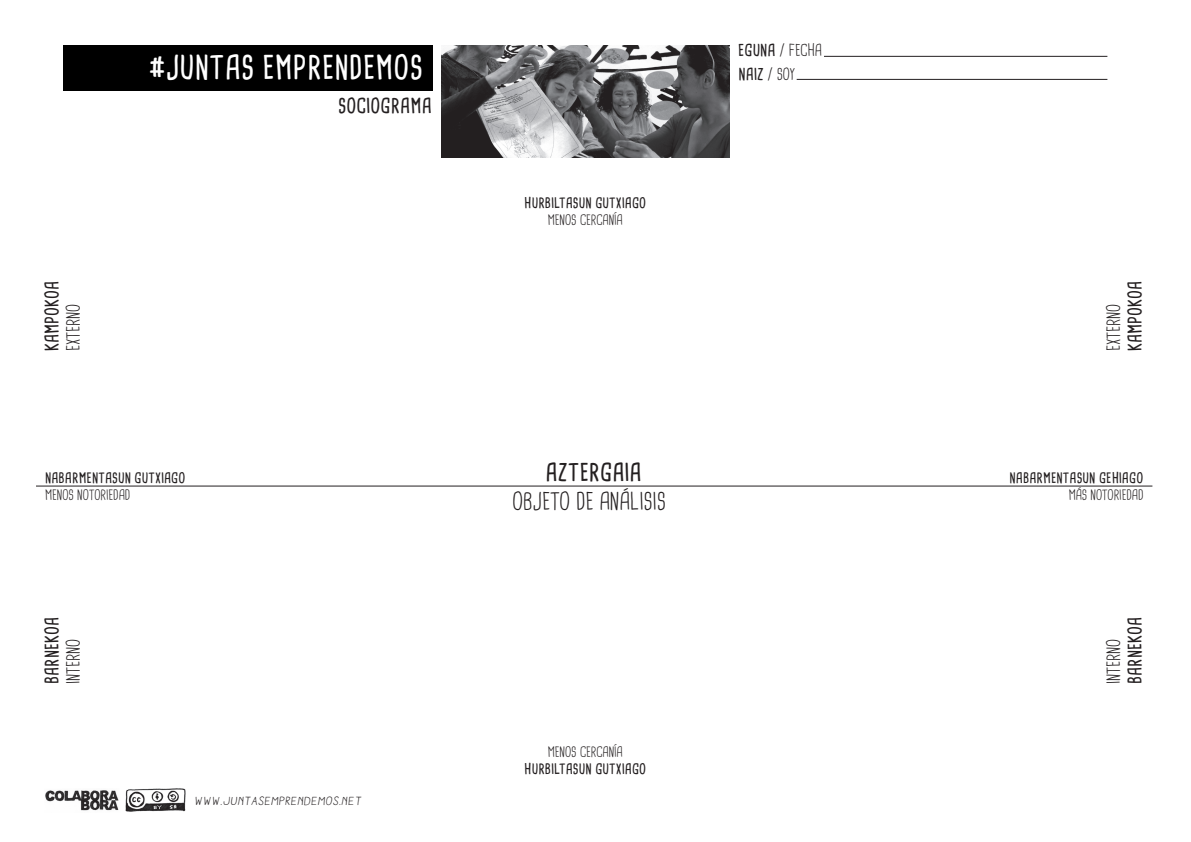
<style>
.page{position:relative;width:1191px;height:842px;background:#fff}
.page>*{position:absolute;margin:0;border:0;box-sizing:border-box;transform-origin:0 0}
.t1{font:700 32px "Cardenio Modern";color:#fff}
.t2{font:24px "Cardenio Modern";color:#231f20}
.t3{font:700 24px "Cardenio Modern";color:#231f20}
.t4{font:700 20px "Cardenio Modern";color:#231f20}
.t5{font:700 18px "Cardenio Modern";color:#231f20}
.t6{font:18px "Cardenio Modern";color:#231f20}
.t7{font:16px "Cardenio Modern";color:#231f20}
.t8{font:700 16px "Cardenio Modern";color:#231f20}
.t9{font:700 14px "Cardenio Modern";color:#231f20}
.t10{font:14px "Cardenio Modern";color:#231f20}
.t11{font:italic 12px "Aracne";letter-spacing:.075em;color:#231f20}
.s1{font-weight:700}
.s2{font-weight:400}
</style>
<div class="page">
<div style="left:63px;top:45px;width:369px;height:45px;background:#000"></div>
<img style="left:441px;top:45px;width:288px;height:112px">
<hr style="left:824px;top:56px;width:283px;height:1px;background:#231f20">
<hr style="left:796px;top:79px;width:311px;height:1px;background:#231f20">
<img style="left:45px;top:790px;width:74px;height:21px">
<img style="left:126px;top:788px;width:59px;height:24px">
<hr style="left:36px;top:486px;width:1116px;height:1px;background:#231f20">
<p class="t5" style="left:40px;top:351px;width:72px;rotate:-90deg">KAMPOKOA</p>
<p class="t6" style="left:63px;top:351px;width:49px;rotate:-90deg">EXTERNO</p>
<h1 class="t1" style="left:149px;top:46px;width:275px">#JUNTAS EMPRENDEMOS</h1>
<h3 class="t4" style="left:338px;top:92px;width:96px">SOCIOGRAMA</h3>
<p class="t9" style="left:45px;top:468px;width:142px">NABARMENTASUN GUTXIAGO</p>
<p class="t10" style="left:45px;top:486px;width:87px">MENOS NOTORIEDAD</p>
<p class="t5" style="left:40px;top:684px;width:69px;rotate:-90deg">BARNEKOA</p>
<p class="t6" style="left:63px;top:684px;width:47px;rotate:-90deg">INTERNO</p>
<p class="t11" style="left:195px;top:794px;width:168px">WWW.JUNTASEMPRENDEMOS.NET</p>
<p class="t9" style="left:524px;top:194px;width:124px">HURBILTASUN GUTXIAGO</p>
<p class="t10" style="left:548px;top:212px;width:76px">MENOS CERCANÍA</p>
<p class="t7" style="left:738px;top:41px;width:85px"><span class="s1">EGUNA</span> / FECHA</p>
<p class="t8" style="left:738px;top:63px;width:58px">NAIZ <span class="s2">/ SOY</span></p>
<h2 class="t3" style="left:545px;top:456px;width:98px">AZTERGAIA</h2>
<h2 class="t2" style="left:512px;top:487px;width:155px">OBJETO DE ANÁLISIS</h2>
<p class="t10" style="left:548px;top:743px;width:76px">MENOS CERCANÍA</p>
<p class="t9" style="left:524px;top:759px;width:124px">HURBILTASUN GUTXIAGO</p>
<p class="t5" style="left:1123px;top:351px;width:72px;rotate:-90deg">KAMPOKOA</p>
<p class="t6" style="left:1103px;top:351px;width:49px;rotate:-90deg">EXTERNO</p>
<p class="t9" style="left:1009px;top:468px;width:135px">NABARMENTASUN GEHIAGO</p>
<p class="t10" style="left:1068px;top:486px;width:76px">MÁS NOTORIEDAD</p>
<p class="t5" style="left:1123px;top:684px;width:69px;rotate:-90deg">BARNEKOA</p>
<p class="t6" style="left:1103px;top:684px;width:47px;rotate:-90deg">INTERNO</p>
</div>
